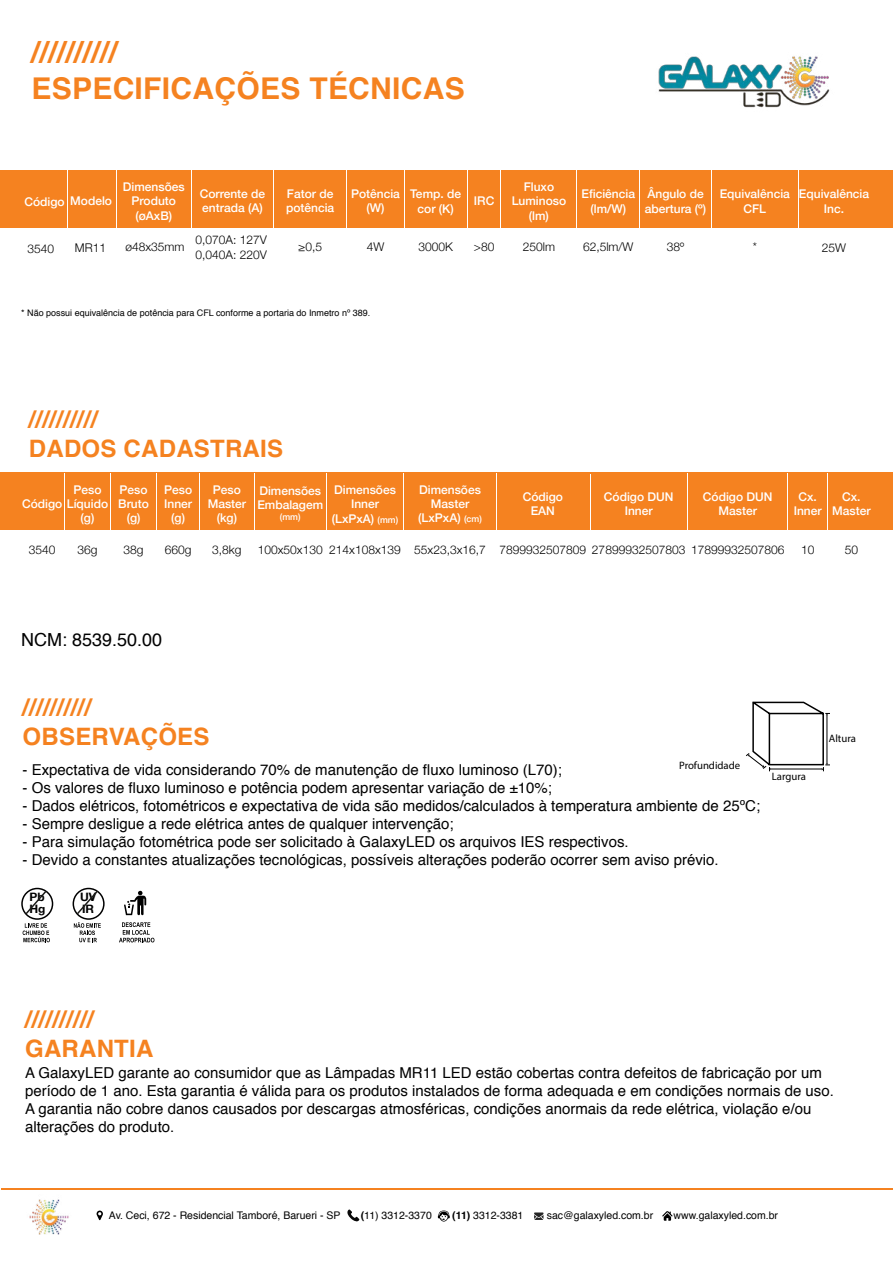
<style>
.page{position:relative;width:893px;height:1263px;background:#fff}
.page>*{position:absolute;margin:0;border:0;box-sizing:border-box;transform-origin:0 0}
.t1{font:700 30px/36px "Helvetica";letter-spacing:.01em;color:#f58220}
.t2{font:700 24px/28.8px "Helvetica";letter-spacing:.01em;color:#f58220}
.t3{font:18px "Helvetica";color:#000}
.t4{font:15px/18px "Helvetica";color:#000}
.t5{font:500 12px/14.4px "Helvetica Neue";color:#fff;text-align:center}
.t6{font:300 12px/14.4px "Helvetica Neue";color:#000101}
.t7{font:700 11.55px/12.3px "Helvetica 75";color:#000}
.t8{font:10.8px "Myriad Pro";color:#000}
.t9{font:10.5px "Helvetica";color:#000}
.t10{font:9px "Helvetica";color:#000}
.t11{font:500 9px "Helvetica Neue";color:#fff}
.s1{font-size:9px}
.s2{font-weight:700}
</style>
<div class="page">
<img style="left:658px;top:56px;width:172px;height:52px">
<div style="left:0;top:170px;width:893px;height:57px;background:#f58220"></div>
<div style="left:0;top:473px;width:893px;height:57px;background:#f58220"></div>
<hr style="left:67px;top:170px;width:1px;height:100px;background:#fff">
<hr style="left:116px;top:170px;width:1px;height:100px;background:#fff">
<hr style="left:191px;top:170px;width:1px;height:100px;background:#fff">
<hr style="left:273px;top:170px;width:1px;height:100px;background:#fff">
<hr style="left:347px;top:170px;width:1px;height:100px;background:#fff">
<hr style="left:404px;top:170px;width:1px;height:100px;background:#fff">
<hr style="left:467px;top:170px;width:1px;height:100px;background:#fff">
<hr style="left:501px;top:170px;width:1px;height:100px;background:#fff">
<hr style="left:577px;top:170px;width:1px;height:100px;background:#fff">
<hr style="left:639px;top:170px;width:1px;height:100px;background:#fff">
<hr style="left:711px;top:170px;width:1px;height:100px;background:#fff">
<hr style="left:798px;top:170px;width:1px;height:100px;background:#fff">
<hr style="left:64px;top:473px;width:1px;height:93px;background:#fff">
<hr style="left:110px;top:473px;width:1px;height:93px;background:#fff">
<hr style="left:156px;top:473px;width:1px;height:93px;background:#fff">
<hr style="left:199px;top:473px;width:1px;height:93px;background:#fff">
<hr style="left:254px;top:473px;width:1px;height:93px;background:#fff">
<hr style="left:326px;top:473px;width:1px;height:93px;background:#fff">
<hr style="left:403px;top:473px;width:1px;height:93px;background:#fff">
<hr style="left:496px;top:473px;width:1px;height:93px;background:#fff">
<hr style="left:590px;top:474px;width:1px;height:93px;background:#fff">
<hr style="left:787px;top:473px;width:1px;height:93px;background:#fff">
<hr style="left:687px;top:473px;width:1px;height:93px;background:#fff">
<hr style="left:827px;top:473px;width:1px;height:93px;background:#fff">
<hr style="left:1px;top:1188px;width:892px;height:1px;background:#f58220">
<svg style="left:746px;top:701px;width:84px;height:71px"></svg>
<svg style="left:124px;top:891px;width:22px;height:24px"></svg>
<svg style="left:119px;top:922px;width:35px;height:20px"></svg>
<div style="left:21px;top:888px;width:32px;height:32px;border:2px solid #000;border-radius:50%"></div>
<svg style="left:24px;top:889px;width:24px;height:27px"></svg>
<div style="left:73px;top:888px;width:32px;height:32px;border:2px solid #000;border-radius:50%"></div>
<svg style="left:75px;top:889px;width:25px;height:27px"></svg>
<svg style="left:23px;top:923px;width:27px;height:19px"></svg>
<svg style="left:74px;top:922px;width:27px;height:20px"></svg>
<img style="left:29px;top:1199px;width:40px;height:36px">
<svg style="left:97px;top:1210px;width:6px;height:10px"></svg>
<svg style="left:347px;top:1209px;width:12px;height:12px"></svg>
<svg style="left:438px;top:1210px;width:12px;height:11px"></svg>
<svg style="left:534px;top:1212px;width:9px;height:8px"></svg>
<svg style="left:662px;top:1211px;width:11px;height:10px"></svg>
<h1 class="t1" style="left:31px;top:35px;width:88px">//////////<br>ESPE</h1>
<h1 class="t1" style="left:113px;top:71px;width:124px">CIFICAÇÕES</h1>
<h1 class="t1" style="left:309px;top:71px;width:155px">TÉCNICAS</h1>
<p class="t5" style="left:70px;top:193px;width:43px">Modelo</p>
<p class="t5" style="left:24px;top:193px;width:42px">Código</p>
<p class="t5" style="left:123px;top:178px;width:63px">Dimensões<br>Produto (øAxB)</p>
<p class="t5" style="left:200px;top:186px;width:67px;text-align:left">Corrente de entrada (A)</p>
<p class="t5" style="left:286px;top:186px;width:50px;text-align:left">Fator de potência</p>
<p class="t5" style="left:351px;top:186px;width:50px">Potência (W)</p>
<p class="t5" style="left:410px;top:186px;width:52px">Temp. de cor (K)</p>
<p class="t5" style="left:474px;top:193px;width:22px">IRC</p>
<p class="t5" style="left:512px;top:178px;width:56px">Fluxo<br>Luminoso (lm)</p>
<p class="t5" style="left:581px;top:186px;width:55px">Eficiência (lm/W)</p>
<p class="t5" style="left:645px;top:186px;width:63px;text-align:left">Ângulo de abertura (º)</p>
<p class="t5" style="left:720px;top:186px;width:72px">Equivalência<br>CFL</p>
<p class="t5" style="left:799px;top:186px;width:72px">Equivalência<br>Inc.</p>
<p class="t6" style="left:195px;top:232px;width:73px">0,070A: 127V<br>0,040A: 220V</p>
<p class="t6" style="left:583px;top:239px;width:52px">62,5lm/W</p>
<p class="t6" style="left:298px;top:239px;width:25px">≥0,5</p>
<p class="t6" style="left:367px;top:239px;width:19px">4W</p>
<p class="t6" style="left:418px;top:239px;width:36px">3000K</p>
<p class="t6" style="left:523px;top:239px;width:34px">250lm</p>
<p class="t6" style="left:753px;top:239px;width:6px">*</p>
<p class="t6" style="left:125px;top:239px;width:61px">ø48x35mm</p>
<p class="t6" style="left:474px;top:239px;width:22px">&gt;80</p>
<p class="t6" style="left:667px;top:239px;width:19px">38º</p>
<p class="t6" style="left:28px;top:240px;width:28px">3540</p>
<p class="t6" style="left:75px;top:239px;width:33px">MR11</p>
<p class="t6" style="left:822px;top:239px;width:26px">25W</p>
<p class="t10" style="left:21px;top:306px;width:351px">* Não possui equivalência de potência para CFL conforme a portaria do Inmetro nº 389.</p>
<h2 class="t2" style="left:29px;top:405px;width:70px">//////////<br>DADO</h2>
<h2 class="t2" style="left:100px;top:434px;width:59px">S CADA</h2>
<h2 class="t2" style="left:194px;top:434px;width:31px">STRAI</h2>
<h2 class="t2" style="left:267px;top:434px;width:18px">S</h2>
<p class="t5" style="left:74px;top:481px;width:30px">Peso</p>
<p class="t5" style="left:81px;top:510px;width:15px">(g)</p>
<p class="t5" style="left:118px;top:481px;width:32px">Peso<br>Bruto (g)</p>
<p class="t5" style="left:164px;top:481px;width:30px">Peso<br>Inner (g)</p>
<p class="t5" style="left:208px;top:481px;width:40px">Peso<br>Master (kg)</p>
<p class="t5" style="left:332px;top:482px;width:68px">Dimensões<br>Inner (LxPxA) <span class="s1">(mm)</span></p>
<p class="t5" style="left:257px;top:482px;width:67px;text-align:left">Dimensões<br>Embalagem</p>
<p class="t11" style="left:280px;top:509px;width:22px">(mm)</p>
<p class="t5" style="left:22px;top:496px;width:88px">Código Líquido</p>
<p class="t6" style="left:29px;top:542px;width:28px">3540</p>
<p class="t6" style="left:258px;top:542px;width:66px">100x50x130</p>
<p class="t6" style="left:212px;top:542px;width:31px">3,8kg</p>
<p class="t6" style="left:78px;top:542px;width:22px">36g</p>
<p class="t6" style="left:124px;top:542px;width:22px">38g</p>
<p class="t6" style="left:165px;top:542px;width:28px">660g</p>
<p class="t6" style="left:329px;top:542px;width:73px">214x108x139</p>
<p class="t5" style="left:418px;top:481px;width:65px">Dimensões<br>Master (LxPxA) <span class="s1">(cm)</span></p>
<p class="t6" style="left:414px;top:542px;width:73px">55x23,3x16,7</p>
<p class="t5" style="left:523px;top:488px;width:42px">Código<br>EAN</p>
<p class="t5" style="left:604px;top:488px;width:71px">Código DUN<br>Inner</p>
<p class="t5" style="left:703px;top:488px;width:71px">Código DUN<br>Master</p>
<p class="t5" style="left:794px;top:488px;width:30px">Cx.<br>Inner</p>
<p class="t5" style="left:832px;top:488px;width:40px">Cx.<br>Master</p>
<p class="t6" style="left:499px;top:542px;width:88px">7899932507809</p>
<p class="t6" style="left:592px;top:542px;width:95px">27899932507803</p>
<p class="t6" style="left:691px;top:542px;width:95px">17899932507806</p>
<p class="t6" style="left:801px;top:542px;width:15px">10</p>
<p class="t6" style="left:845px;top:542px;width:15px">50</p>
<p class="t3" style="left:21px;top:626px;width:143px">NCM: 8539.50.00</p>
<h2 class="t2" style="left:23px;top:694px;width:86px">//////////<br>OBSERVA</h2>
<h2 class="t2" style="left:141px;top:722px;width:70px">ÇÕES</h2>
<p class="t4" style="left:23px;top:761px;width:541px">- Expectativa de vida considerando 70% de manutenção de fluxo luminoso (L70);</p>
<p class="t4" style="left:23px;top:779px;width:531px">- Os valores de fluxo luminoso e potência podem apresentar variação de ±10%;</p>
<p class="t4" style="left:23px;top:797px;width:739px">- Dados elétricos, fotométricos e expectativa de vida são medidos/calculados à temperatura ambiente de 25ºC;</p>
<p class="t4" style="left:23px;top:815px;width:433px">- Sempre desligue a rede elétrica antes de qualquer intervenção;</p>
<p class="t4" style="left:23px;top:833px;width:608px">- Para simulação fotométrica pode ser solicitado à GalaxyLED os arquivos IES respectivos.</p>
<p class="t4" style="left:23px;top:851px;width:698px">- Devido a constantes atualizações tecnológicas, possíveis alterações poderão ocorrer sem aviso prévio.</p>
<p class="t8" style="left:679px;top:759px;width:63px">Profundidade</p>
<p class="t7" style="left:30px;top:890px;width:18px">Pb<br>Hg</p>
<p class="t7" style="left:80px;top:890px;width:18px">UV<br>IR</p>
<p class="t8" style="left:772px;top:770px;width:36px">Largura</p>
<p class="t8" style="left:829px;top:732px;width:29px">Altura</p>
<h2 class="t2" style="left:25px;top:1006px;width:130px">//////////<br>GARANTIA</h2>
<p class="t4" style="left:25px;top:1064px;width:810px">A GalaxyLED garante ao consumidor que as Lâmpadas MR11 LED estão cobertas contra defeitos de fabricação por um período de 1 ano. Esta garantia é válida para os produtos instalados de forma adequada e em condições normais de uso.<br>A garantia não cobre danos causados por descargas atmosféricas, condições anormais da rede elétrica, violação e/ou alterações do produto.</p>
<p class="t9" style="left:109px;top:1207px;width:233px">Av. Ceci, 672 - Residencial Tamboré, Barueri - SP</p>
<p class="t9" style="left:361px;top:1207px;width:73px"><span class="s2">(</span>11) 3312-3370</p>
<p class="t9" style="left:452px;top:1207px;width:73px"><span class="s2">(11)</span> 3312-3381</p>
<p class="t9" style="left:547px;top:1207px;width:108px">sac@galaxyled.com.br</p>
<p class="t9" style="left:674px;top:1207px;width:106px">www.galaxyled.com.br</p>
</div>
